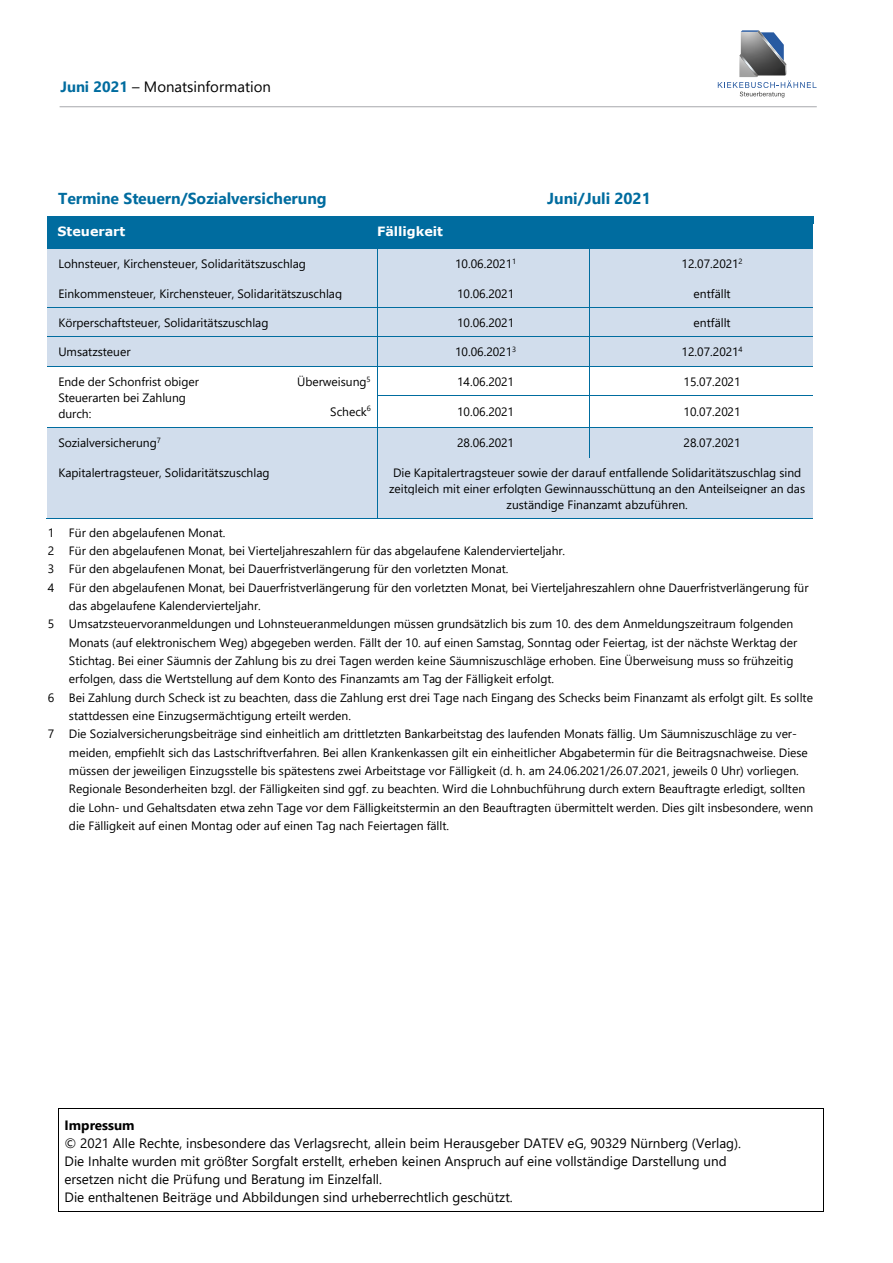
<style>
.page{position:relative;width:893px;height:1263px;background:#fff}
.page>*{position:absolute;margin:0;border:0;box-sizing:border-box;transform-origin:0 0}
.t1{font:700 15.9px "Segoe UI";color:#006c9f}
.t2{font:15px "Segoe UI";color:#000}
.t3{font:13.5px/18px "Segoe UI";color:#000}
.t4{font:700 13.5px "Segoe UI";color:#000}
.t5{font:700 12.75px "Verdana";letter-spacing:-.005em;color:#fff}
.t6{font:12px/15.9px "Segoe UI";color:#000}
.s1{font-weight:700;color:#006c9f}
</style>
<div class="page">
<hr style="left:60px;top:106px;width:757px;height:1px;background:#a7a9ac">
<hr style="left:58px;top:1108px;width:765px;height:1px;background:#000">
<hr style="left:58px;top:1115px;width:1px;height:96px;background:#000">
<hr style="left:58px;top:1211px;width:765px;height:1px;background:#000">
<hr style="left:823px;top:1115px;width:1px;height:96px;background:#000">
<div style="left:48px;top:217px;width:286px;height:31px;background:#006c9f"></div>
<div style="left:335px;top:217px;width:478px;height:31px;background:#006c9f"></div>
<hr style="left:48px;top:216px;width:286px;height:1px;background:#006c9f">
<hr style="left:335px;top:216px;width:478px;height:1px;background:#006c9f">
<div style="left:48px;top:249px;width:329px;height:28px;background:#d1ddec"></div>
<div style="left:377px;top:249px;width:212px;height:28px;background:#d1ddec"></div>
<div style="left:590px;top:249px;width:223px;height:28px;background:#d1ddec"></div>
<hr style="left:48px;top:248px;width:286px;height:1px;background:#006c9f">
<svg style="left:334px;top:216px;width:1px;height:33px"></svg>
<hr style="left:335px;top:248px;width:42px;height:1px;background:#006c9f">
<hr style="left:377px;top:248px;width:213px;height:1px;background:#006c9f">
<div style="left:377px;top:249px;width:213px;height:6px;background:#d1ddec"></div>
<hr style="left:590px;top:248px;width:223px;height:1px;background:#006c9f">
<div style="left:377px;top:271px;width:213px;height:6px;background:#d1ddec"></div>
<div style="left:48px;top:278px;width:329px;height:29px;background:#d1ddec"></div>
<div style="left:377px;top:278px;width:212px;height:29px;background:#d1ddec"></div>
<div style="left:590px;top:278px;width:223px;height:29px;background:#d1ddec"></div>
<div style="left:377px;top:278px;width:213px;height:7px;background:#d1ddec"></div>
<div style="left:377px;top:301px;width:213px;height:6px;background:#d1ddec"></div>
<div style="left:48px;top:308px;width:329px;height:28px;background:#d1ddec"></div>
<div style="left:377px;top:308px;width:212px;height:28px;background:#d1ddec"></div>
<div style="left:590px;top:308px;width:223px;height:28px;background:#d1ddec"></div>
<hr style="left:48px;top:307px;width:329px;height:1px;background:#006c9f">
<hr style="left:377px;top:307px;width:213px;height:1px;background:#006c9f">
<div style="left:377px;top:308px;width:213px;height:6px;background:#d1ddec"></div>
<hr style="left:590px;top:307px;width:223px;height:1px;background:#006c9f">
<div style="left:377px;top:330px;width:213px;height:6px;background:#d1ddec"></div>
<div style="left:48px;top:337px;width:329px;height:29px;background:#d1ddec"></div>
<div style="left:377px;top:337px;width:212px;height:29px;background:#d1ddec"></div>
<div style="left:590px;top:337px;width:223px;height:29px;background:#d1ddec"></div>
<hr style="left:48px;top:336px;width:329px;height:1px;background:#006c9f">
<hr style="left:377px;top:336px;width:213px;height:1px;background:#006c9f">
<div style="left:377px;top:337px;width:213px;height:7px;background:#d1ddec"></div>
<hr style="left:590px;top:336px;width:223px;height:1px;background:#006c9f">
<div style="left:377px;top:360px;width:213px;height:6px;background:#d1ddec"></div>
<hr style="left:590px;top:336px;width:1px;height:30px;background:#006c9f">
<hr style="left:48px;top:366px;width:163px;height:1px;background:#006c9f">
<hr style="left:211px;top:366px;width:166px;height:1px;background:#006c9f">
<hr style="left:377px;top:366px;width:213px;height:1px;background:#006c9f">
<hr style="left:590px;top:366px;width:223px;height:1px;background:#006c9f">
<hr style="left:377px;top:396px;width:213px;height:1px;background:#006c9f">
<hr style="left:590px;top:396px;width:223px;height:1px;background:#006c9f">
<div style="left:54px;top:434px;width:317px;height:16px;background:#d1ddec"></div>
<div style="left:377px;top:428px;width:212px;height:29px;background:#d1ddec"></div>
<div style="left:590px;top:428px;width:223px;height:29px;background:#d1ddec"></div>
<hr style="left:48px;top:427px;width:163px;height:1px;background:#006c9f">
<div style="left:48px;top:428px;width:163px;height:7px;background:#d1ddec"></div>
<hr style="left:211px;top:427px;width:166px;height:1px;background:#006c9f">
<div style="left:211px;top:428px;width:166px;height:7px;background:#d1ddec"></div>
<hr style="left:377px;top:427px;width:213px;height:1px;background:#006c9f">
<div style="left:377px;top:428px;width:213px;height:7px;background:#d1ddec"></div>
<hr style="left:590px;top:427px;width:223px;height:1px;background:#006c9f">
<div style="left:48px;top:450px;width:329px;height:7px;background:#d1ddec"></div>
<div style="left:377px;top:450px;width:213px;height:7px;background:#d1ddec"></div>
<hr style="left:590px;top:427px;width:1px;height:30px;background:#006c9f">
<div style="left:48px;top:458px;width:329px;height:60px;background:#d1ddec"></div>
<div style="left:377px;top:458px;width:436px;height:60px;background:#d1ddec"></div>
<hr style="left:48px;top:457px;width:329px;height:1px;background:#006c9f">
<svg style="left:377px;top:249px;width:1px;height:208px"></svg>
<hr style="left:377px;top:457px;width:213px;height:1px;background:#006c9f">
<hr style="left:590px;top:457px;width:223px;height:1px;background:#006c9f">
<hr style="left:46px;top:518px;width:331px;height:1px;background:#006c9f">
<hr style="left:377px;top:457px;width:1px;height:61px;background:#006c9f">
<hr style="left:377px;top:518px;width:436px;height:1px;background:#006c9f">
<svg style="left:718px;top:30px;width:99px;height:68px"></svg>
<p class="t2" style="left:60px;top:73px;width:212px"><span class="s1">Juni 2021</span> – Monatsinformation</p>
<h1 class="t1" style="left:58px;top:183px;width:270px">Termine Steuern/Sozialversicherung</h1>
<h1 class="t1" style="left:547px;top:183px;width:105px">Juni/Juli 2021</h1>
<p class="t5" style="left:58px;top:223px;width:69px">Steuerart</p>
<p class="t5" style="left:377px;top:223px;width:67px">Fälligkeit</p>
<p class="t6" style="left:58px;top:255px;width:249px">Lohnsteuer, Kirchensteuer, Solidaritätszuschlag</p>
<p class="t6" style="left:455px;top:255px;width:63px">10.06.2021<sup>1</sup></p>
<p class="t6" style="left:682px;top:255px;width:63px">12.07.2021<sup>2</sup></p>
<p class="t6" style="left:58px;top:284px;width:285px">Einkommensteuer, Kirchensteuer, Solidaritätszuschlag</p>
<p class="t6" style="left:457px;top:284px;width:59px">10.06.2021</p>
<p class="t6" style="left:694px;top:284px;width:39px">entfällt</p>
<p class="t6" style="left:58px;top:314px;width:212px">Körperschaftsteuer, Solidaritätszuschlag</p>
<p class="t6" style="left:457px;top:314px;width:59px">10.06.2021</p>
<p class="t6" style="left:694px;top:314px;width:39px">entfällt</p>
<p class="t6" style="left:58px;top:343px;width:74px">Umsatzsteuer</p>
<p class="t6" style="left:455px;top:343px;width:63px">10.06.2021<sup>3</sup></p>
<p class="t6" style="left:682px;top:343px;width:63px">12.07.2021<sup>4</sup></p>
<p class="t6" style="left:58px;top:373px;width:142px">Ende der Schonfrist obiger<br>Steuerarten bei Zahlung durch:</p>
<p class="t6" style="left:297px;top:373px;width:75px">Überweisung<sup>5</sup></p>
<p class="t6" style="left:457px;top:373px;width:59px">14.06.2021</p>
<p class="t6" style="left:683px;top:373px;width:59px">15.07.2021</p>
<p class="t6" style="left:330px;top:402px;width:42px">Scheck<sup>6</sup></p>
<p class="t6" style="left:457px;top:402px;width:59px">10.06.2021</p>
<p class="t6" style="left:683px;top:402px;width:59px">10.07.2021</p>
<p class="t6" style="left:58px;top:434px;width:104px">Sozialversicherung<sup>7</sup></p>
<p class="t6" style="left:457px;top:434px;width:59px">28.06.2021</p>
<p class="t6" style="left:683px;top:434px;width:59px">28.07.2021</p>
<p class="t6" style="left:58px;top:464px;width:213px">Kapitalertragsteuer, Solidaritätszuschlag</p>
<p class="t6" style="left:389px;top:464px;width:417px;text-align:center">Die Kapitalertragsteuer sowie der darauf entfallende Solidaritätszuschlag sind zeitgleich mit einer erfolgten Gewinnausschüttung an den Anteilseigner an das zuständige Finanzamt abzuführen.</p>
<p class="t6" style="left:48px;top:523px;width:179px">1 Für den abgelaufenen Monat.</p>
<p class="t6" style="left:48px;top:542px;width:519px">2 Für den abgelaufenen Monat, bei Vierteljahreszahlern für das abgelaufene Kalendervierteljahr.</p>
<p class="t6" style="left:48px;top:560px;width:462px">3 Für den abgelaufenen Monat, bei Dauerfristverlängerung für den vorletzten Monat.</p>
<p class="t6" style="left:48px;top:578px;width:762px">4 Für den abgelaufenen Monat, bei Dauerfristverlängerung für den vorletzten Monat, bei Vierteljahreszahlern ohne Dauerfristverlängerung für</p>
<p class="t6" style="left:69px;top:597px;width:193px">das abgelaufene Kalendervierteljahr.</p>
<p class="t6" style="left:48px;top:615px;width:747px">5 Umsatzsteuervoranmeldungen und Lohnsteueranmeldungen müssen grundsätzlich bis zum 10. des dem Anmeldungszeitraum folgenden</p>
<p class="t6" style="left:69px;top:633px;width:730px">Monats (auf elektronischem Weg) abgegeben werden. Fällt der 10. auf einen Samstag, Sonntag oder Feiertag, ist der nächste Werktag der</p>
<p class="t6" style="left:69px;top:652px;width:726px">Stichtag. Bei einer Säumnis der Zahlung bis zu drei Tagen werden keine Säumniszuschläge erhoben. Eine Überweisung muss so frühzeitig</p>
<p class="t6" style="left:69px;top:670px;width:487px">erfolgen, dass die Wertstellung auf dem Konto des Finanzamts am Tag der Fälligkeit erfolgt.</p>
<p class="t6" style="left:48px;top:688px;width:767px">6 Bei Zahlung durch Scheck ist zu beachten, dass die Zahlung erst drei Tage nach Eingang des Schecks beim Finanzamt als erfolgt gilt. Es sollte</p>
<p class="t6" style="left:69px;top:707px;width:283px">stattdessen eine Einzugsermächtigung erteilt werden.</p>
<p class="t6" style="left:48px;top:725px;width:751px">7 Die Sozialversicherungsbeiträge sind einheitlich am drittletzten Bankarbeitstag des laufenden Monats fällig. Um Säumniszuschläge zu ver-</p>
<p class="t6" style="left:69px;top:743px;width:740px">meiden, empfiehlt sich das Lastschriftverfahren. Bei allen Krankenkassen gilt ein einheitlicher Abgabetermin für die Beitragsnachweise. Diese</p>
<p class="t6" style="left:69px;top:762px;width:731px">müssen der jeweiligen Einzugsstelle bis spätestens zwei Arbeitstage vor Fälligkeit (d. h. am 24.06.2021/26.07.2021, jeweils 0 Uhr) vorliegen.</p>
<p class="t6" style="left:69px;top:780px;width:738px">Regionale Besonderheiten bzgl. der Fälligkeiten sind ggf. zu beachten. Wird die Lohnbuchführung durch extern Beauftragte erledigt, sollten</p>
<p class="t6" style="left:69px;top:798px;width:746px">die Lohn- und Gehaltsdaten etwa zehn Tage vor dem Fälligkeitstermin an den Beauftragten übermittelt werden. Dies gilt insbesondere, wenn</p>
<p class="t6" style="left:69px;top:817px;width:382px">die Fälligkeit auf einen Montag oder auf einen Tag nach Feiertagen fällt.</p>
<p class="t4" style="left:64px;top:1112px;width:72px">Impressum</p>
<p class="t3" style="left:64px;top:1133px;width:678px">© 2021 Alle Rechte, insbesondere das Verlagsrecht, allein beim Herausgeber DATEV eG, 90329 Nürnberg (Verlag).<br>Die Inhalte wurden mit größter Sorgfalt erstellt, erheben keinen Anspruch auf eine vollständige Darstellung und ersetzen nicht die Prüfung und Beratung im Einzelfall.<br>Die enthaltenen Beiträge und Abbildungen sind urheberrechtlich geschützt.</p>
</div>
